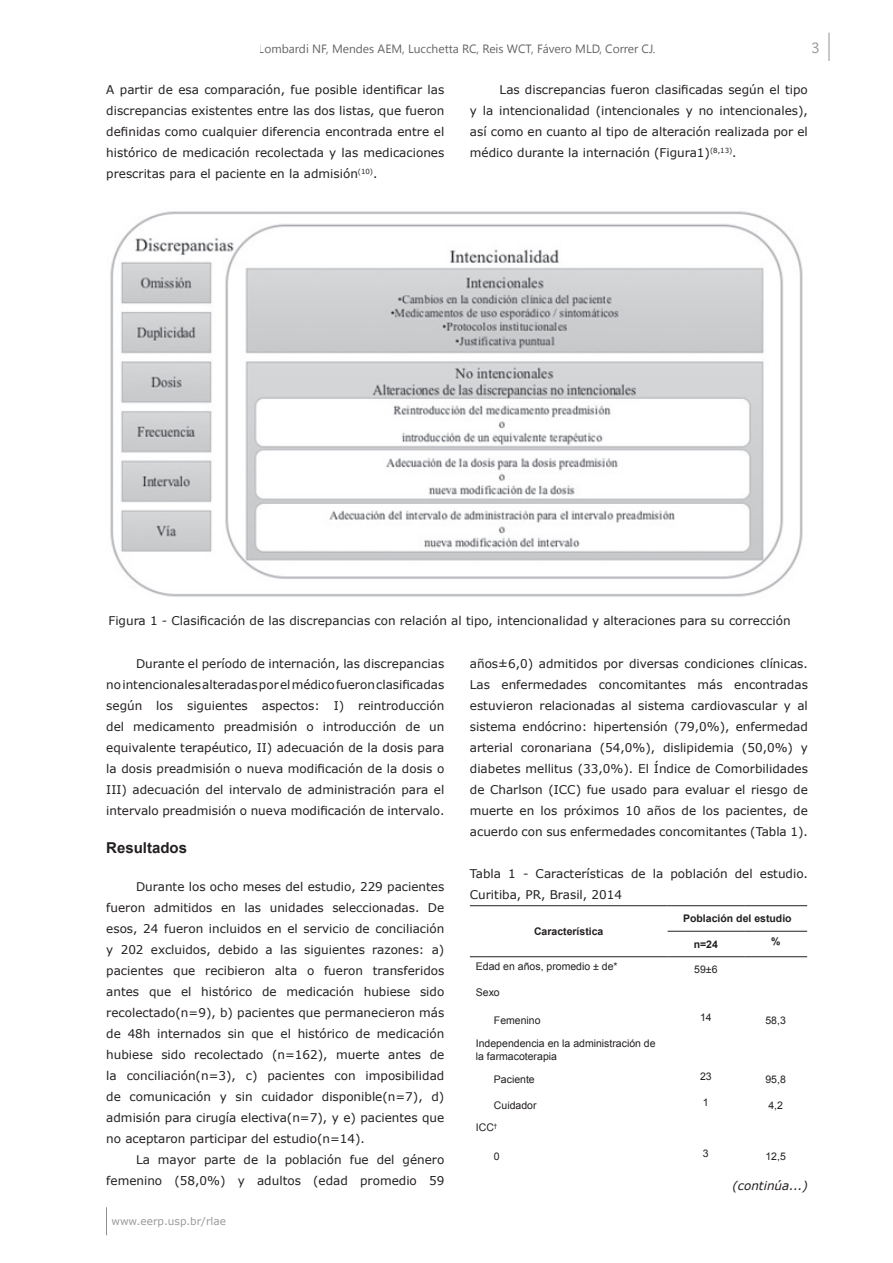
<style>
.page{position:relative;width:893px;height:1263px;background:#fff}
.page>*{position:absolute;margin:0;border:0;box-sizing:border-box;transform-origin:0 0}
.Seção{font:700 15px "Arial";color:#231f20}
.t1{font:13.5px "Geneva";color:#6c6d70}
.Texto{font:12px/21px "Verdana";color:#231f20;text-align:justify}
.Título_de_tabela_e_f{font:12px/21px "Verdana";color:#231f20}
.t2{font:12px "Segoe UI";color:#231f20}
.t3{font:italic 12px "Verdana";color:#231f20}
.Linhas_de_corpo{font:10.5px/13.5px "Arial";color:#231f20}
.Cabeçalho{font:700 10.5px "Arial";color:#231f20}
.t4{font:10.5px "Verdana";color:#6c6d70}
</style>
<div class="page">
<svg style="left:106px;top:1207px;width:1px;height:28px"></svg>
<svg style="left:829px;top:33px;width:1px;height:28px"></svg>
<img style="left:110px;top:211px;width:693px;height:386px">
<svg style="left:470px;top:905px;width:18px;height:1px"></svg>
<hr style="left:488px;top:905px;width:180px;height:1px;background:#231f20">
<svg style="left:470px;top:956px;width:18px;height:1px"></svg>
<hr style="left:488px;top:956px;width:180px;height:1px;background:#231f20">
<hr style="left:668px;top:905px;width:76px;height:1px;background:#231f20">
<hr style="left:744px;top:905px;width:63px;height:1px;background:#231f20">
<hr style="left:668px;top:931px;width:76px;height:1px;background:#231f20">
<hr style="left:744px;top:931px;width:63px;height:1px;background:#231f20">
<hr style="left:668px;top:956px;width:76px;height:1px;background:#231f20">
<hr style="left:744px;top:956px;width:63px;height:1px;background:#231f20">
<p class="t2" style="left:259px;top:41px;width:398px">Lombardi NF, Mendes AEM, Lucchetta RC, Reis WCT, Fávero MLD, Correr CJ.</p>
<p class="t1" style="left:812px;top:40px;width:11px">3</p>
<p class="Texto" style="left:106px;top:79px;width:340px">A partir de esa comparación, fue posible identificar las discrepancias existentes entre las dos listas, que fueron definidas como cualquier diferencia encontrada entre el histórico de medicación recolectada y las medicaciones prescritas para el paciente en la admisión<sup>(10)</sup>.</p>
<p class="Texto" style="left:470px;top:79px;width:340px;text-indent:30px">Las discrepancias fueron clasificadas según el tipo y la intencionalidad (intencionales y no intencionales), así como en cuanto al tipo de alteración realizada por el médico durante la internación (Figura1)<sup>(8,13)</sup>.</p>
<p class="Título_de_tabela_e_f" style="left:108px;top:609px;width:684px">Figura 1 - Clasificación de las discrepancias con relación al tipo, intencionalidad y alteraciones para su corrección</p>
<p class="Texto" style="left:106px;top:653px;width:340px;text-indent:30px">Durante el período de internación, las discrepancias no intencionales alteradas por el médico fueron clasificadas según los siguientes aspectos: I) reintroducción del medicamento preadmisión o introducción de un equivalente terapéutico, II) adecuación de la dosis para la dosis preadmisión o nueva modificación de la dosis o III) adecuación del intervalo de administración para el intervalo preadmisión o nueva modificación de intervalo.</p>
<p class="Seção" style="left:106px;top:838px;width:82px">Resultados</p>
<p class="Texto" style="left:106px;top:876px;width:340px;text-indent:30px">Durante los ocho meses del estudio, 229 pacientes fueron admitidos en las unidades seleccionadas. De esos, 24 fueron incluidos en el servicio de conciliación y 202 excluidos, debido a las siguientes razones: a) pacientes que recibieron alta o fueron transferidos antes que el histórico de medicación hubiese sido recolectado(n=9), b) pacientes que permanecieron más de 48h internados sin que el histórico de medicación hubiese sido recolectado (n=162), muerte antes de la conciliación(n=3), c) pacientes con imposibilidad de comunicación y sin cuidador disponible(n=7), d) admisión para cirugía electiva(n=7), y e) pacientes que no aceptaron participar del estudio(n=14).</p>
<p class="Texto" style="left:106px;top:1149px;width:340px;text-align:right">La mayor parte de la población fue del género femenino (58,0%) y adultos (edad promedio 59</p>
<p class="Texto" style="left:470px;top:653px;width:340px">años±6,0) admitidos por diversas condiciones clínicas.<br>Las enfermedades concomitantes más encontradas estuvieron relacionadas al sistema cardiovascular y al sistema endócrino: hipertensión (79,0%), enfermedad arterial coronariana (54,0%), dislipidemia (50,0%) y diabetes mellitus (33,0%). El Índice de Comorbilidades de Charlson (ICC) fue usado para evaluar el riesgo de muerte en los próximos 10 años de los pacientes, de acuerdo con sus enfermedades concomitantes (Tabla 1).</p>
<p class="Título_de_tabela_e_f" style="left:470px;top:863px;width:340px">Tabla 1 - Características de la población del estudio.<br>Curitiba, PR, Brasil, 2014</p>
<p class="Cabeçalho" style="left:534px;top:924px;width:71px">Característica</p>
<p class="Cabeçalho" style="left:683px;top:911px;width:110px">Población del estudio</p>
<p class="Cabeçalho" style="left:694px;top:937px;width:26px">n=24</p>
<p class="Cabeçalho" style="left:771px;top:934px;width:11px">%</p>
<p class="Linhas_de_corpo" style="left:476px;top:960px;width:143px">Edad en años, promedio ± de*</p>
<p class="Linhas_de_corpo" style="left:694px;top:963px;width:25px">59±6</p>
<p class="Linhas_de_corpo" style="left:476px;top:985px;width:25px">Sexo</p>
<p class="Linhas_de_corpo" style="left:494px;top:1014px;width:48px">Femenino</p>
<p class="Linhas_de_corpo" style="left:700px;top:1011px;width:13px">14</p>
<p class="Linhas_de_corpo" style="left:765px;top:1014px;width:22px">58,3</p>
<p class="Linhas_de_corpo" style="left:476px;top:1036px;width:181px">Independencia en la administración de la farmacoterapia</p>
<p class="Linhas_de_corpo" style="left:494px;top:1073px;width:42px">Paciente</p>
<p class="Linhas_de_corpo" style="left:700px;top:1070px;width:13px">23</p>
<p class="Linhas_de_corpo" style="left:765px;top:1073px;width:22px">95,8</p>
<p class="Linhas_de_corpo" style="left:494px;top:1098px;width:44px">Cuidador</p>
<p class="Linhas_de_corpo" style="left:703px;top:1095px;width:7px">1</p>
<p class="Linhas_de_corpo" style="left:768px;top:1098px;width:16px">4,2</p>
<p class="Linhas_de_corpo" style="left:476px;top:1121px;width:23px">ICC<sup>†</sup></p>
<p class="Linhas_de_corpo" style="left:494px;top:1149px;width:7px">0</p>
<p class="Linhas_de_corpo" style="left:703px;top:1146px;width:7px">3</p>
<p class="Linhas_de_corpo" style="left:765px;top:1149px;width:22px">12,5</p>
<p class="t3" style="left:732px;top:1177px;width:77px">(continúa...)</p>
<p class="t4" style="left:111px;top:1215px;width:116px">www.eerp.usp.br/rlae</p>
</div>
